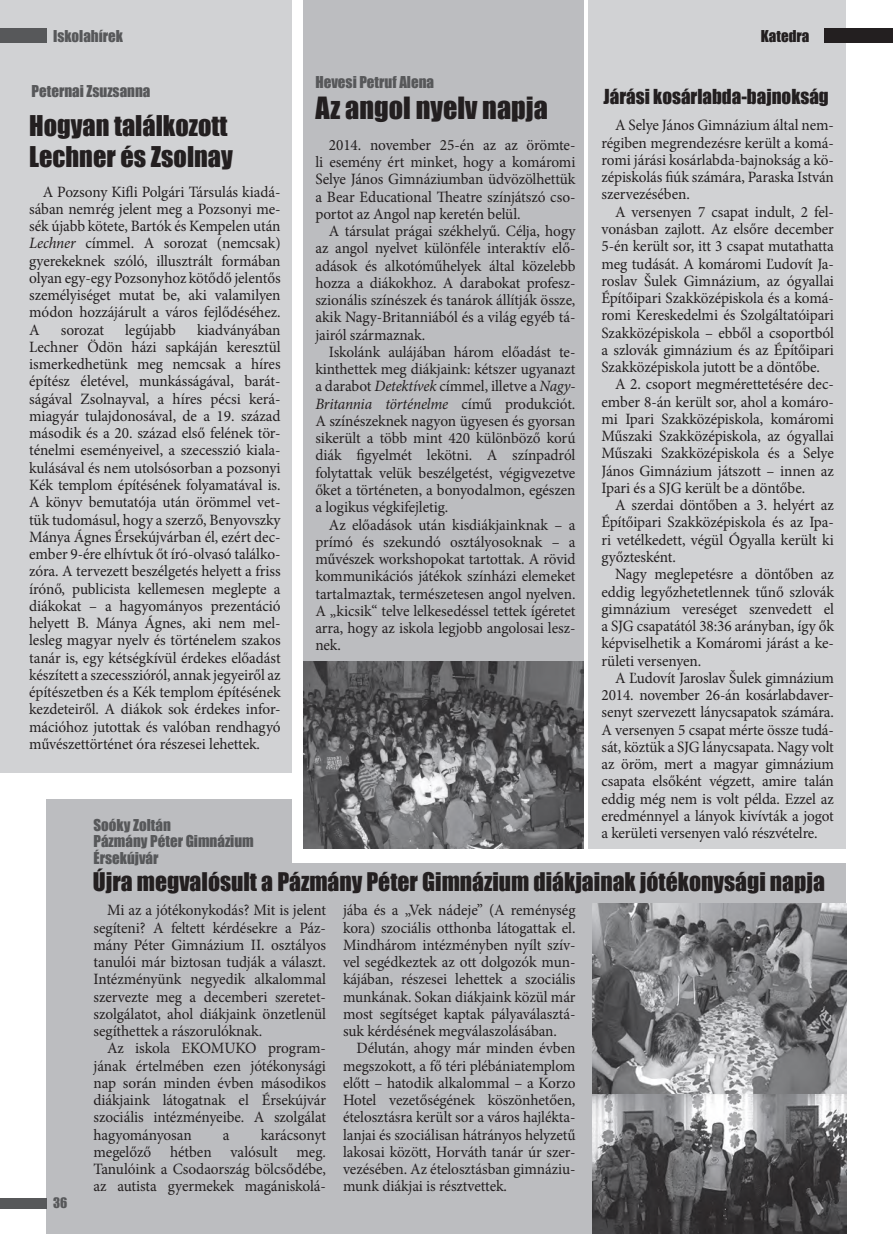
<style>
.page{position:relative;width:893px;height:1234px;background:#fff}
.page>*{position:absolute;margin:0;border:0;box-sizing:border-box;transform-origin:0 0}
.t1{font:28.05px "Impact";color:#231f20}
.t2{font:26.25px/31.5px "Impact";color:#231f20}
.t3{font:23.55px "Impact";color:#231f20}
.t4{font:18.9px "Impact";color:#231f20}
.t5{font:15.75px/17.2px "Minion Pro";letter-spacing:-.005em;color:#231f20;text-align:justify}
.t6{font:15px/16.5px "Impact";color:#57585a}
.t7{font:15px "Impact";color:#231f20}
.t8{font:13.35px "Impact";color:#57585a}
.s1{font-style:italic}
</style>
<div class="page">
<div style="left:46px;top:799px;width:246px;height:434px;background:#bcbdc0"></div>
<div style="left:266px;top:863px;width:580px;height:370px;background:#bcbdc0"></div>
<div style="left:0;top:0;width:292px;height:772px;background:#d1d2d4"></div>
<div style="left:588px;top:0;width:258px;height:848px;background:#d1d2d4"></div>
<div style="left:303px;top:0;width:281px;height:772px;background:#bcbdc0"></div>
<div style="left:825px;top:28px;width:68px;height:15px;background:#231f20"></div>
<div style="left:0;top:28px;width:46px;height:15px;background:#57585a"></div>
<div style="left:0;top:1197px;width:46px;height:11px;background:#57585a"></div>
<img style="left:303px;top:661px;width:281px;height:187px">
<img style="left:592px;top:903px;width:254px;height:330px">
<p class="t6" style="left:53px;top:28px;width:72px">Iskolahírek</p>
<p class="t7" style="left:761px;top:25px;width:50px">Katedra</p>
<p class="t6" style="left:315px;top:74px;width:120px">Hevesi Petruf Alena</p>
<p class="t6" style="left:32px;top:82px;width:120px">Peternai Zsuzsanna</p>
<p class="t4" style="left:604px;top:82px;width:227px">Járási kosárlabda-bajnokság</p>
<h1 class="t1" style="left:315px;top:86px;width:234px">Az angol nyelv napja</h1>
<h2 class="t2" style="left:29px;top:109px;width:205px">Hogyan találkozott<br>Lechner és Zsolnay</h2>
<p class="t5" style="left:601px;top:117px;width:234px;text-indent:14px">A Selye János Gimnázium által nem&shy;régiben megrendezésre került a komá&shy;romi járási kosárlabda-bajnokság a kö&shy;zépiskolás fiúk számára, Paraska István szervezésében.</p>
<p class="t5" style="left:615px;top:203px;width:220px">A versenyen 7 csapat indult, 2 fel-</p>
<p class="t5" style="left:601px;top:220px;width:234px">vonásban zajlott. Az elsőre december</p>
<p class="t5" style="left:601px;top:238px;width:234px">5-én került sor, itt 3 csapat mutathatta</p>
<p class="t5" style="left:601px;top:255px;width:234px">meg tudását. A komáromi Ľudovít Ja-</p>
<p class="t5" style="left:601px;top:272px;width:234px">roslav Šulek Gimnázium, az ógyallai</p>
<p class="t5" style="left:601px;top:289px;width:234px">Építőipari Szakközépiskola és a komá-</p>
<p class="t5" style="left:601px;top:307px;width:234px">romi Kereskedelmi és Szolgáltatóipari</p>
<p class="t5" style="left:601px;top:324px;width:234px">Szakközépiskola – ebből a csoportból</p>
<p class="t5" style="left:601px;top:341px;width:234px">a szlovák gimnázium és az Építőipari</p>
<p class="t5" style="left:601px;top:358px;width:220px">Szakközépiskola jutott be a döntőbe.</p>
<p class="t5" style="left:615px;top:375px;width:220px">A 2. csoport megmérettetésére dec-</p>
<p class="t5" style="left:601px;top:393px;width:234px">ember 8-án került sor, ahol a komáro-</p>
<p class="t5" style="left:601px;top:410px;width:234px">mi Ipari Szakközépiskola, komáromi</p>
<p class="t5" style="left:601px;top:427px;width:234px">Műszaki Szakközépiskola, az ógyallai</p>
<p class="t5" style="left:601px;top:444px;width:234px">Műszaki Szakközépiskola és a Selye</p>
<p class="t5" style="left:601px;top:462px;width:234px">János Gimnázium játszott – innen az</p>
<p class="t5" style="left:601px;top:479px;width:205px">Ipari és a SJG került be a döntőbe.</p>
<p class="t5" style="left:615px;top:496px;width:220px">A szerdai döntőben a 3. helyért az</p>
<p class="t5" style="left:601px;top:513px;width:234px">Építőipari Szakközépiskola és az Ipa-</p>
<p class="t5" style="left:601px;top:531px;width:234px">ri vetélkedett, végül Ógyalla került ki</p>
<p class="t5" style="left:601px;top:548px;width:76px">győztesként.</p>
<p class="t5" style="left:615px;top:565px;width:220px">Nagy meglepetésre a döntőben az</p>
<p class="t5" style="left:601px;top:582px;width:234px">eddig legyőzhetetlennek tűnő szlovák</p>
<p class="t5" style="left:601px;top:600px;width:234px">gimnázium vereséget szenvedett el</p>
<p class="t5" style="left:601px;top:617px;width:234px">a SJG csapatától 38:36 arányban, így ők</p>
<p class="t5" style="left:601px;top:634px;width:234px">képviselhetik a Komáromi járást a ke-</p>
<p class="t5" style="left:601px;top:652px;width:101px">rületi versenyen.</p>
<p class="t5" style="left:615px;top:669px;width:220px">A Ľudovít Jaroslav Šulek gimnázium</p>
<p class="t5" style="left:601px;top:686px;width:234px">2014. november 26-án kosárlabdaver-</p>
<p class="t5" style="left:601px;top:703px;width:234px">senyt szervezett lánycsapatok számára.</p>
<p class="t5" style="left:601px;top:721px;width:234px">A versenyen 5 csapat mérte össze tudá-</p>
<p class="t5" style="left:601px;top:738px;width:234px">sát, köztük a SJG lánycsapata. Nagy volt</p>
<p class="t5" style="left:601px;top:755px;width:234px">az öröm, mert a magyar gimnázium</p>
<p class="t5" style="left:601px;top:772px;width:234px">csapata elsőként végzett, amire talán</p>
<p class="t5" style="left:601px;top:789px;width:234px">eddig még nem is volt példa. Ezzel az</p>
<p class="t5" style="left:601px;top:807px;width:234px">eredménnyel a lányok kivívták a jogot</p>
<p class="t5" style="left:601px;top:824px;width:218px">a kerületi versenyen való részvételre.</p>
<p class="t5" style="left:315px;top:136px;width:262px;text-indent:14px">2014. november 25-én az az örömte&shy;li esemény ért minket, hogy a komáromi Selye János Gimnáziumban üdvözölhettük a Bear Educational Theatre színjátszó cso&shy;portot az Angol nap keretén belül.</p>
<p class="t5" style="left:315px;top:222px;width:262px;text-indent:14px">A társulat prágai székhelyű. Célja, hogy az angol nyelvet különféle interaktív elő&shy;adások és alkotóműhelyek által közelebb hozza a diákokhoz. A darabokat profes - szionális színészek és tanárok állítják össze, akik Nagy-Britanniából és a világ egyéb tá&shy;jairól származnak.</p>
<p class="t5" style="left:315px;top:343px;width:262px;text-indent:14px">Iskolánk aulájában három előadást te&shy;kinthettek meg diákjaink: kétszer ugyanazt a darabot <span class="s1">Detektívek</span> címmel, illetve a <span class="s1">Nagy-Britannia történelme</span> című produkciót.<br>A színészeknek nagyon ügyesen és gyorsan sikerült a több mint 420 különböző korú diák figyelmét lekötni. A színpadról folytattak velük beszélgetést, végigvezetve őket a történeten, a bonyodalmon, egészen a logikus végkifejletig.</p>
<p class="t5" style="left:315px;top:516px;width:262px;text-indent:14px">Az előadások után kisdiákjainknak – a prímó és szekundó osztályosoknak – a művészek workshopokat tartottak. A rövid kommunikációs játékok színházi elemeket tartalmaztak, természetesen angol nyelven.<br>A „kicsik“ telve lelkesedéssel tettek ígéretet arra, hogy az iskola legjobb angolosai lesz&shy;nek.</p>
<p class="t5" style="left:29px;top:183px;width:253px;text-indent:13px">A Pozsony Kifli Polgári Társulás kiadá&shy;sában nemrég jelent meg a Pozsonyi me&shy;sék újabb kötete, Bartók és Kempelen után <span class="s1">Lechner</span> címmel. A sorozat (nemcsak) gyerekeknek szóló, illusztrált formában olyan egy-egy Pozsonyhoz kötődő jelentős személyiséget mutat be, aki valamilyen módon hozzájárult a város fejlődéséhez.<br>A</p>
<p class="t5" style="left:29px;top:321px;width:253px;text-indent:168px">kiadványában Lechner Ödön házi sapkáján keresztül ismerkedhetünk meg nemcsak a híres építész életével, munkásságával, barát&shy;ságával Zsolnayval, a híres pécsi kerá&shy;miagyár tulajdonosával, de a 19. század második és a 20. század első felének tör&shy;ténelmi eseményeivel, a szecesszió kiala&shy;kulásával és nem utolsósorban a pozsonyi Kék templom építésének folyamatával is.<br>A könyv bemutatója után örömmel vet&shy;tük tudomásul, hogy a szerző, Benyovszky Mánya Ágnes Érsekújvárban él, ezért dec&shy;ember 9-ére elhívtuk őt író-olvasó találko&shy;zóra. A tervezett beszélgetés helyett a friss írónő, publicista kellemesen meglepte a diákokat – a hagyományos prezentáció helyett B. Mánya Ágnes, aki nem mel&shy;lesleg magyar nyelv és történelem szakos tanár is, egy kétségkívül érdekes előadást készített a szecesszióról, annak jegyeiről az építészetben és a Kék templom építésének kezdeteiről. A diákok sok érdekes infor&shy;mációhoz jutottak és valóban rendhagyó művészettörténet óra részesei lehettek.</p>
<p class="t5" style="left:61px;top:321px;width:45px">sorozat</p>
<p class="t5" style="left:125px;top:321px;width:52px">legújabb</p>
<p class="t6" style="left:94px;top:816px;width:162px">Soóky Zoltán<br>Pázmány Péter Gimnázium<br>Érsekújvár</p>
<h3 class="t3" style="left:93px;top:863px;width:733px">Újra megvalósult a Pázmány Péter Gimnázium diákjainak jótékonysági napja</h3>
<p class="t8" style="left:53px;top:1192px;width:16px">36</p>
<p class="t5" style="left:94px;top:901px;width:234px;text-indent:14px">Mi az a jótékonykodás? Mit is jelent segíteni? A feltett kérdésekre a Páz&shy;mány Péter Gimnázium II. osztályos tanulói már biztosan tudják a választ.<br>Intézményünk negyedik alkalommal szervezte meg a decemberi szeretet&shy;szolgálatot, ahol diákjaink önzetlenül segíthettek a rászorulóknak.</p>
<p class="t5" style="left:94px;top:1039px;width:234px;text-indent:14px">Az iskola EKOMUKO program&shy;jának értelmében ezen jótékonysági nap során minden évben másodikos diákjaink látogatnak el Érsekújvár szociális intézményeibe. A szolgálat hagyományosan</p>
<p class="t5" style="left:94px;top:1125px;width:234px;text-indent:167px">karácsonyt megelőző hétben valósult meg.<br>Tanulóink a Csodaország bölcsődébe, az autista gyermekek magániskolá-</p>
<p class="t5" style="left:223px;top:1125px;width:8px">a</p>
<p class="t5" style="left:343px;top:901px;width:234px">jába és a „Vek nádeje” (A reménység kora) szociális otthonba látogattak el.<br>Mindhárom intézményben nyílt szív&shy;vel segédkeztek az ott dolgozók mun&shy;kájában, részesei lehettek a szociális munkának. Sokan diákjaink közül már most segítséget kaptak pályaválasztá&shy;suk kérdésének megválaszolásában.</p>
<p class="t5" style="left:343px;top:1039px;width:234px;text-indent:14px">Délután, ahogy már minden évben megszokott, a fő téri plébániatemplom előtt – hatodik alkalommal – a Korzo Hotel vezetőségének köszönhetően, ételosztásra került sor a város hajlékta&shy;lanjai és szociálisan hátrányos helyzetű lakosai között, Horváth tanár úr szer&shy;vezésében. Az ételosztásban gimnáziu&shy;munk diákjai is résztvettek.</p>
</div>
